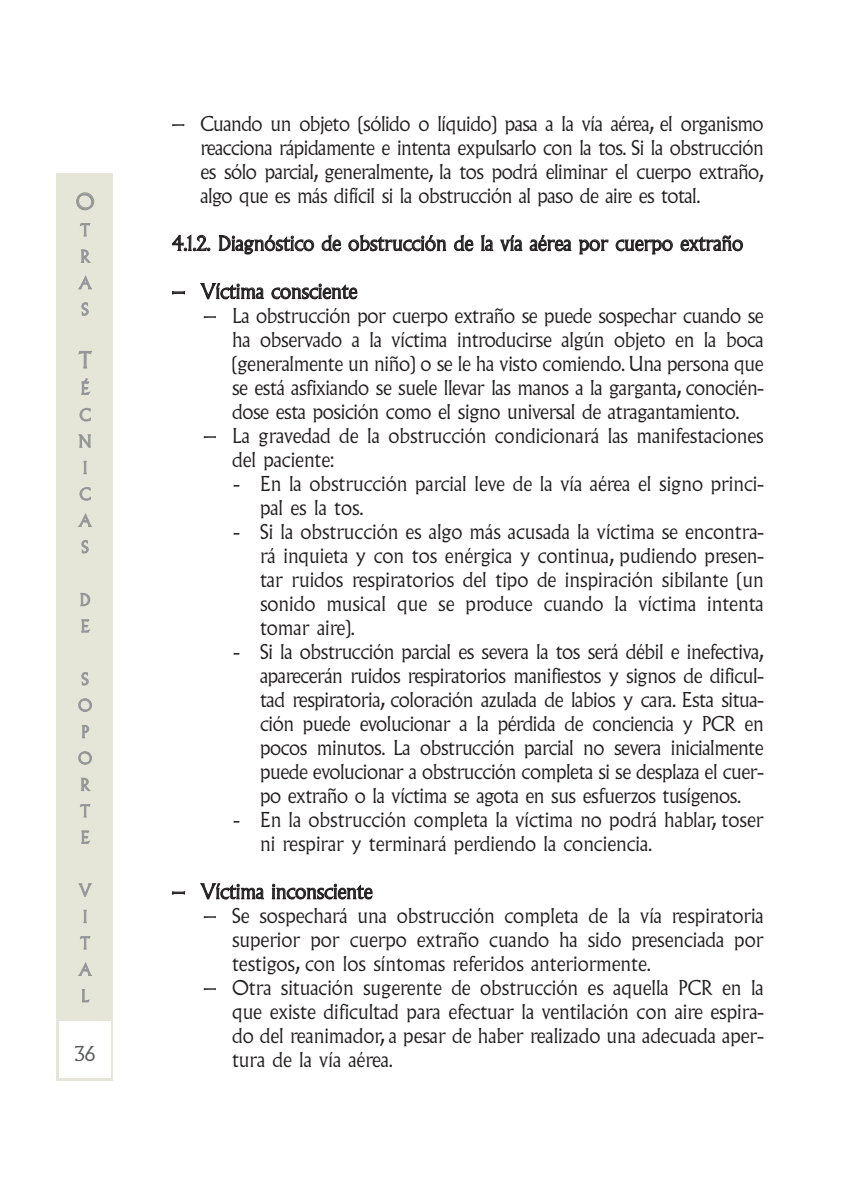
<style>
.page{position:relative;width:851px;height:1191px;background:#fff}
.page>*{position:absolute;margin:0;border:0;box-sizing:border-box;transform-origin:0 0}
.t1{font:300 22px "Albertus MT Std";color:#939598}
.t2{font:300 20px/24px "Albertus MT Std";color:#231f20;text-align:justify}
.t3{font:300 20px "Albertus MT Std";color:#57585a}
.t4{font:300 16.4px/26.4px "Albertus MT Std";color:#939598}
</style>
<div class="page">
<div style="left:56px;top:173px;width:57px;height:907px;background:#e6e6d8"></div>
<div style="left:59px;top:1021px;width:51px;height:56px;background:#fff"></div>
<p class="t1" style="left:76px;top:193px;width:20px">O</p>
<p class="t4" style="left:79px;top:218px;width:14px;text-align:justify">T R A S</p>
<p class="t1" style="left:79px;top:351px;width:14px">T</p>
<p class="t4" style="left:79px;top:376px;width:15px">É<br>C<br>N<br>I<br>C<br>A<br>S</p>
<p class="t4" style="left:80px;top:587px;width:12px">D<br>E</p>
<p class="t4" style="left:78px;top:667px;width:15px">S<br>O<br>P<br>O<br>R<br>T<br>E</p>
<p class="t4" style="left:79px;top:878px;width:14px">V<br>I<br>T<br>A<br>L</p>
<p class="t3" style="left:75px;top:1045px;width:22px">36</p>
<p class="t2" style="left:200px;top:113px;width:564px;text-indent:-28px">– Cuando un objeto (sólido o líquido) pasa a la vía aérea, el organismo reacciona rápidamente e intenta expulsarlo con la tos. Si la obstrucción es sólo parcial, generalmente, la tos podrá eliminar el cuerpo extraño, algo que es más difícil si la obstrucción al paso de aire es total.</p>
<p class="t2" style="left:172px;top:232px;width:572px">4.1.2. Diagnóstico de obstrucción de la vía aérea por cuerpo extraño</p>
<p class="t2" style="left:172px;top:280px;width:186px">– Víctima consciente</p>
<p class="t2" style="left:232px;top:305px;width:533px;text-indent:-28px">– La obstrucción por cuerpo extraño se puede sospechar cuando se ha observado a la víctima introducirse algún objeto en la boca (generalmente un niño) o se le ha visto comiendo. Una persona que se está asfixiando se suele llevar las manos a la garganta, conocién&shy;dose esta posición como el signo universal de atragantamiento.</p>
<p class="t2" style="left:232px;top:425px;width:533px;text-indent:-28px">– La gravedad de la obstrucción condicionará las manifestaciones del paciente:</p>
<p class="t2" style="left:260px;top:473px;width:505px;text-indent:-27px">- En la obstrucción parcial leve de la vía aérea el signo princi&shy;pal es la tos.</p>
<p class="t2" style="left:260px;top:521px;width:505px;text-indent:-27px">- Si la obstrucción es algo más acusada la víctima se encontra&shy;rá inquieta y con tos enérgica y continua, pudiendo presen&shy;tar ruidos respiratorios del tipo de inspiración sibilante (un sonido musical que se produce cuando la víctima intenta tomar aire).</p>
<p class="t2" style="left:260px;top:641px;width:505px;text-indent:-27px">- Si la obstrucción parcial es severa la tos será débil e inefectiva, aparecerán ruidos respiratorios manifiestos y signos de dificul&shy;tad respiratoria, coloración azulada de labios y cara. Esta situa&shy;ción puede evolucionar a la pérdida de conciencia y PCR en pocos minutos. La obstrucción parcial no severa inicialmente puede evolucionar a obstrucción completa si se desplaza el cuer&shy;po extraño o la víctima se agota en sus esfuerzos tusígenos.</p>
<p class="t2" style="left:260px;top:809px;width:505px;text-indent:-27px">- En la obstrucción completa la víctima no podrá hablar, toser ni respirar y terminará perdiendo la conciencia.</p>
<p class="t2" style="left:172px;top:880px;width:202px">– Víctima inconsciente</p>
<p class="t2" style="left:232px;top:905px;width:533px;text-indent:-28px">– Se sospechará una obstrucción completa de la vía respiratoria superior por cuerpo extraño cuando ha sido presenciada por testigos, con los síntomas referidos anteriormente.</p>
<p class="t2" style="left:232px;top:977px;width:533px;text-indent:-28px">– Otra situación sugerente de obstrucción es aquella PCR en la que existe dificultad para efectuar la ventilación con aire espira&shy;do del reanimador, a pesar de haber realizado una adecuada aper&shy;tura de la vía aérea.</p>
</div>
